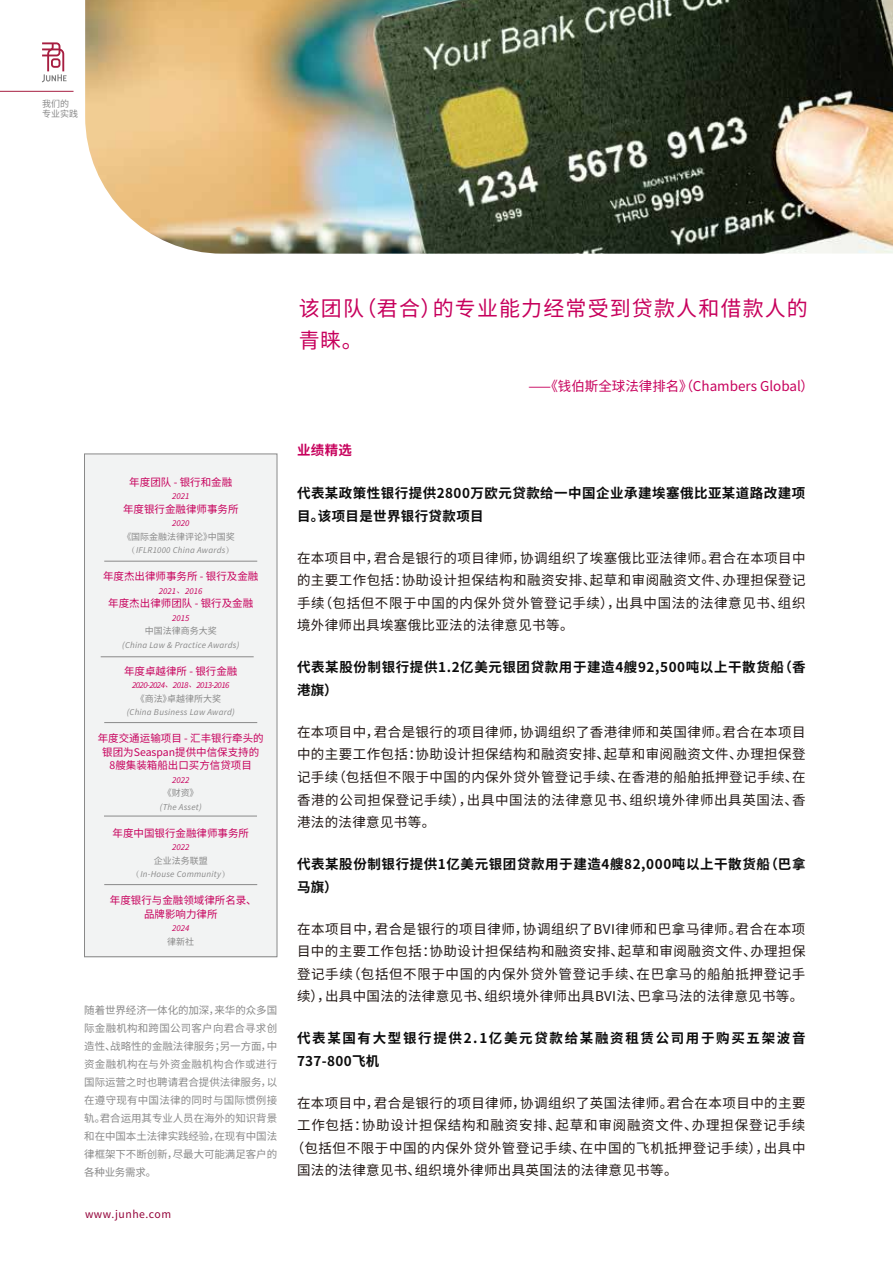
<style>
.page{position:relative;width:893px;height:1263px;background:#fff}
.page>*{position:absolute;margin:0;border:0;box-sizing:border-box;transform-origin:0 0}
.t1{font:21px/31.5px "Source Han Sans CN";letter-spacing:.055em;color:#c7005c}
.t2{font:13.5px/22.5px "Source Han Sans CN";letter-spacing:.045em;color:#221815;text-align:justify}
.t3{font:700 13.5px/22.5px "Source Han Sans CN";letter-spacing:.045em;color:#0c0c0c}
.t4{font:700 13.5px/22.5px "Source Han Sans CN";letter-spacing:.12em;color:#0c0c0c}
.t5{font:13.5px "Source Han Sans CN";color:#c7005c}
.t6{font:13.5px "Source Han Sans CN";letter-spacing:.025em;color:#221815}
.t7{font:700 13.5px "Source Han Sans CN";color:#c7005c}
.t8{font:10.5px/18px "Source Han Sans CN";letter-spacing:-.005em;color:#898989;text-align:justify}
.t9{font:10.5px/13.5px "Source Han Sans CN";color:#c7005c;text-align:center}
.t10{font:10.5px "Source Han Sans CN";letter-spacing:.05em;color:#930038}
.t11{font:italic 9px "Source Sans Pro";letter-spacing:.025em;color:#898989}
.t12{font:9px/10.8px "Source Han Sans CN";color:#898989}
.t13{font:italic 9px "Source Sans Pro";color:#c7005c}
.t14{font:italic 9px "Source Sans Pro";letter-spacing:-.06em;color:#c7005c}
.s1{font-family:"Adobe Song Std";font-weight:300;font-style:normal}
</style>
<div class="page">
<svg style="left:42px;top:42px;width:25px;height:40px"></svg>
<hr style="left:0;top:91px;width:74px;height:1px;background:#a71e41">
<img style="left:85px;top:0;width:808px;height:254px">
<div style="left:84px;top:454px;width:193px;height:503px;background:#f2f3f3"></div>
<div style="left:84px;top:454px;width:193px;height:503px;border:1px solid #898989"></div>
<hr style="left:104px;top:884px;width:153px;height:1px;background:#898989">
<hr style="left:104px;top:722px;width:153px;height:1px;background:#898989">
<hr style="left:104px;top:816px;width:153px;height:1px;background:#898989">
<hr style="left:104px;top:561px;width:153px;height:1px;background:#898989">
<hr style="left:101px;top:656px;width:153px;height:1px;background:#898989">
<p class="t12" style="left:42px;top:98px;width:37px">我们的专业实践</p>
<p class="t9" style="left:129px;top:475px;width:104px">年度团队 - 银行和金融</p>
<p class="t13" style="left:172px;top:490px;width:19px">2021</p>
<p class="t9" style="left:123px;top:502px;width:117px">年度银行金融律师事务所</p>
<p class="t13" style="left:172px;top:517px;width:19px">2020</p>
<p class="t12" style="left:122px;top:531px;width:114px">《国际金融法律评论》中国奖</p>
<p class="t11" style="left:127px;top:544px;width:109px"><span class="s1">（</span>IFLR1000 China Awards<span class="s1">）</span></p>
<p class="t9" style="left:103px;top:570px;width:157px">年度杰出律师事务所 - 银行及金融</p>
<p class="t13" style="left:159px;top:585px;width:45px">2021<span class="s1">、</span>2016</p>
<p class="t9" style="left:108px;top:597px;width:146px">年度杰出律师团队 - 银行及金融</p>
<p class="t13" style="left:172px;top:612px;width:19px">2015</p>
<p class="t12" style="left:145px;top:626px;width:74px">中国法律商务大奖</p>
<p class="t11" style="left:122px;top:639px;width:119px">(China Law &amp; Practice Awards)</p>
<p class="t9" style="left:124px;top:664px;width:115px">年度卓越律所 - 银行金融</p>
<p class="t14" style="left:132px;top:679px;width:99px">2020-2024<span class="s1">、</span>2018<span class="s1">、</span>2013-2016</p>
<p class="t12" style="left:136px;top:693px;width:87px">《商法》卓越律所大奖</p>
<p class="t11" style="left:127px;top:706px;width:110px">(China Business Law Award)</p>
<p class="t9" style="left:98px;top:732px;width:167px">年度交通运输项目 - 汇丰银行牵头的银团为Seaspan提供中信保支持的<br>8艘集装箱船出口买方信贷项目</p>
<p class="t13" style="left:172px;top:774px;width:19px">2022</p>
<p class="t12" style="left:163px;top:788px;width:37px">《财资》</p>
<p class="t11" style="left:160px;top:801px;width:43px">(The Asset)</p>
<p class="t9" style="left:112px;top:826px;width:138px">年度中国银行金融律师事务所</p>
<p class="t13" style="left:172px;top:841px;width:19px">2022</p>
<p class="t12" style="left:154px;top:855px;width:56px">企业法务联盟</p>
<p class="t11" style="left:131px;top:868px;width:101px"><span class="s1">（</span>In-House Community<span class="s1">）</span></p>
<p class="t9" style="left:110px;top:894px;width:148px">年度银行与金融领域律所名录、品牌影响力律所</p>
<p class="t13" style="left:172px;top:922px;width:19px">2024</p>
<p class="t12" style="left:167px;top:936px;width:28px">律新社</p>
<p class="t8" style="left:84px;top:1001px;width:195px">随着世界经济一体化的加深，来华的众多国际金融机构和跨国公司客户向君合寻求创造性、战略性的金融法律服务；另一方面，中资金融机构在与外资金融机构合作或进行国际运营之时也聘请君合提供法律服务，以在遵守现有中国法律的同时与国际惯例接轨。君合运用其专业人员在海外的知识背景和在中国本土法律实践经验，在现有中国法律框架下不断创新，尽最大可能满足客户的各种业务需求。</p>
<p class="t10" style="left:85px;top:1208px;width:88px">www.junhe.com</p>
<h1 class="t1" style="left:299px;top:293px;width:511px">该团队（君合）的专业能力经常受到贷款人和借款人的青睐。</h1>
<p class="t5" style="left:528px;top:378px;width:287px">⸺《钱伯斯全球法律排名》（Chambers Global）</p>
<p class="t7" style="left:297px;top:442px;width:57px">业绩精选</p>
<p class="t3" style="left:297px;top:482px;width:510px">代表某政策性银行提供2800万欧元贷款给一中国企业承建埃塞俄比亚某道路改建项目。该项目是世界银行贷款项目</p>
<p class="t2" style="left:297px;top:547px;width:510px">在本项目中，君合是银行的项目律师，协调组织了埃塞俄比亚法律师。君合在本项目中的主要工作包括：协助设计担保结构和融资安排、起草和审阅融资文件、办理担保登记手续（包括但不限于中国的内保外贷外管登记手续），出具中国法的法律意见书、组织境外律师出具埃塞俄比亚法的法律意见书等。</p>
<p class="t3" style="left:297px;top:656px;width:510px">代表某股份制银行提供1.2亿美元银团贷款用于建造4艘92,500吨以上干散货船（香港旗）</p>
<p class="t2" style="left:297px;top:721px;width:510px">在本项目中，君合是银行的项目律师，协调组织了香港律师和英国律师。君合在本项目中的主要工作包括：协助设计担保结构和融资安排、起草和审阅融资文件、办理担保登记手续（包括但不限于中国的内保外贷外管登记手续、在香港的船舶抵押登记手续、在香港的公司担保登记手续），出具中国法的法律意见书、组织境外律师出具英国法、香港法的法律意见书等。</p>
<p class="t3" style="left:297px;top:853px;width:510px">代表某股份制银行提供1亿美元银团贷款用于建造4艘82,000吨以上干散货船（巴拿马旗）</p>
<p class="t2" style="left:297px;top:918px;width:510px">在本项目中，君合是银行的项目律师，协调组织了BVI律师和巴拿马律师。君合在本项目中的主要工作包括：协助设计担保结构和融资安排、起草和审阅融资文件、办理担保登记手续（包括但不限于中国的内保外贷外管登记手续、在巴拿马的船舶抵押登记手续），出具中国法的法律意见书、组织境外律师出具BVI法、巴拿马法的法律意见书等。</p>
<p class="t4" style="left:297px;top:1027px;width:510px">代表某国有大型银行提供2.1亿美元贷款给某融资租赁公司用于购买五架波音<br>737-800飞机</p>
<p class="t2" style="left:297px;top:1092px;width:510px">在本项目中，君合是银行的项目律师，协调组织了英国法律师。君合在本项目中的主要</p>
<p class="t2" style="left:297px;top:1114px;width:510px">工作包括：协助设计担保结构和融资安排、起草和审阅融资文件、办理担保登记手续</p>
<p class="t2" style="left:291px;top:1137px;width:516px">（包括但不限于中国的内保外贷外管登记手续、在中国的飞机抵押登记手续），出具中</p>
<p class="t6" style="left:297px;top:1162px;width:382px">国法的法律意见书、组织境外律师出具英国法的法律意见书等。</p>
</div>
